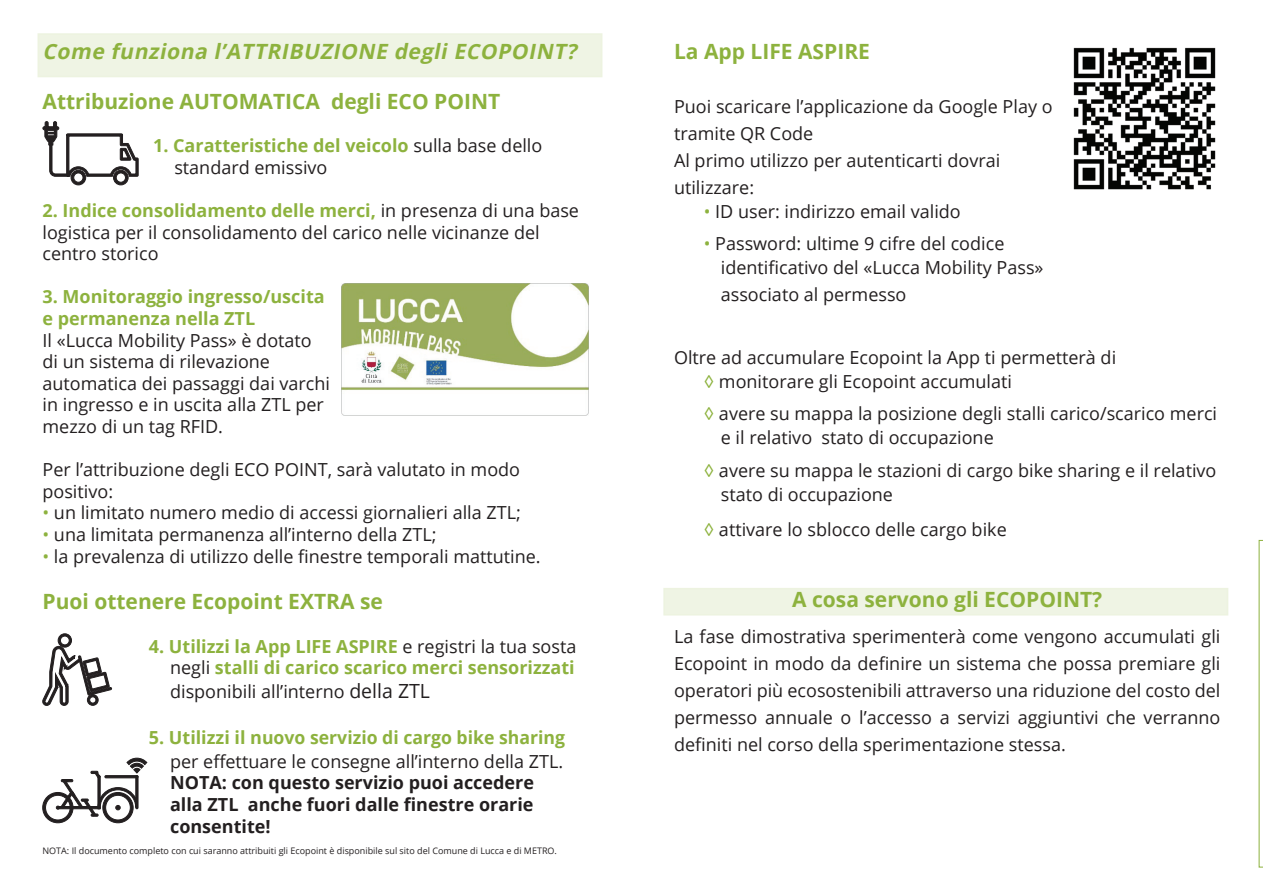
<style>
.page{position:relative;width:1263px;height:893px;background:#fff}
.page>*{position:absolute;margin:0;border:0;box-sizing:border-box;transform-origin:0 0}
.t1{font:700 21px "Open Sans";color:#8db23e}
.t2{font:italic 700 21px "Open Sans";color:#8db23e}
.t3{font:18px/21.6px "Open Sans";color:#231f20}
.t4{font:700 18px/21.6px "Open Sans";color:#8db23e}
.t5{font:700 18px/21.6px "Open Sans";color:#231f20;text-align:justify}
.t6{font:9px "Open Sans";color:#231f20}
.s1{font-weight:700;color:#8db23e}
.s2{color:#8db23e}
.s3{font-weight:400;color:#231f20}
.s4{font-size:19.5px}
</style>
<div class="page">
<div style="left:663px;top:588px;width:565px;height:27px;background:#eff4e4"></div>
<div style="left:38px;top:33px;width:564px;height:44px;background:#eff4e4"></div>
<svg style="left:42px;top:121px;width:97px;height:65px"></svg>
<svg style="left:42px;top:633px;width:70px;height:73px"></svg>
<svg style="left:42px;top:757px;width:106px;height:67px"></svg>
<img style="left:341px;top:283px;width:247px;height:133px">
<svg style="left:1259px;top:540px;width:4px;height:327px"></svg>
<img style="left:1073px;top:47px;width:143px;height:143px">
<p class="t2" style="left:43px;top:36px;width:541px">Come funziona l’ATTRIBUZIONE degliECOPOINT?</p>
<p class="t1" style="left:43px;top:87px;width:459px">Attribuzione AUTOMATICA degli ECO POINT</p>
<p class="t3" style="left:174px;top:134px;width:370px;text-indent:-21px"><span class="s1">1. Caratteristiche del veicolo</span> sulla base dello standard emissivo</p>
<p class="t3" style="left:43px;top:199px;width:538px"><span class="s1">2. Indice consolidamento delle merci,</span> in presenza di una base logistica per il consolidamento del carico nelle vicinanze del centro storico</p>
<p class="t4" style="left:43px;top:286px;width:284px">3. Monitoraggio ingresso/uscita e permanenza nella ZTL</p>
<p class="t3" style="left:43px;top:329px;width:289px">Il «Lucca Mobility Pass» è dotato di un sistema di rilevazione automatica dei passaggi dai varchi in ingresso e in uscita alla ZTL per mezzo di un tag RFID.</p>
<p class="t3" style="left:42px;top:458px;width:479px">Per l’attribuzione degli ECO POINT, sarà valutato in modo positivo:</p>
<p class="t3" style="left:42px;top:502px;width:480px"><span class="s2">•</span> un limitato numero medio di accessi giornalieri alla ZTL;</p>
<p class="t3" style="left:42px;top:523px;width:396px"><span class="s2">•</span> una limitata permanenza all’interno della ZTL;</p>
<p class="t3" style="left:42px;top:545px;width:500px"><span class="s2">•</span> la prevalenza di utilizzo delle finestre temporali mattutine.</p>
<p class="t1" style="left:43px;top:587px;width:342px">Puoi ottenere Ecopoint EXTRA se</p>
<p class="t4" style="left:149px;top:635px;width:429px;text-align:right">4. Utilizzi la App LIFE ASPIRE <span class="s3">e registri la tua sosta negli</span> stalli di carico scarico merci sensorizzati</p>
<p class="t3" style="left:170px;top:680px;width:261px">disponibili all’interno <span class="s4">della ZTL</span></p>
<p class="t4" style="left:149px;top:727px;width:418px">5. Utilizzi il nuovo servizio di cargo bike sharing</p>
<p class="t3" style="left:170px;top:750px;width:395px">per effettuare le consegne all’interno della ZTL.</p>
<p class="t5" style="left:170px;top:772px;width:365px">NOTA: con questo servizio puoi accedere alla ZTL anche fuori dalle finestre orarie consentite!</p>
<p class="t6" style="left:43px;top:845px;width:516px">NOTA: Il documento completo con cui saranno attribuiti gli Ecopoint è disponibile sul sito del Comune di Lucca e di METRO.</p>
<p class="t1" style="left:674px;top:36px;width:197px">La App LIFE ASPIRE</p>
<p class="t3" style="left:674px;top:92px;width:380px;line-height:27px">Puoi scaricare l’applicazione da Google Play o tramite QR Code<br>Al primo utilizzo per autenticarti dovrai utilizzare:</p>
<p class="t3" style="left:704px;top:200px;width:258px"><span class="s2">•</span> ID user: indirizzo email valido</p>
<p class="t3" style="left:721px;top:231px;width:324px;line-height:24px;text-indent:-17px"><span class="s2">•</span> Password: ultime 9 cifre del codice identificativo del «Lucca Mobility Pass»</p>
<p class="t3" style="left:721px;top:283px;width:187px">associato al permesso</p>
<p class="t3" style="left:704px;top:345px;width:414px;line-height:24px;text-indent:-30px">Oltre ad accumulare Ecopoint la App ti permetterà di <span class="s2">◊</span> monitorare gli Ecopoint accumulati</p>
<p class="t3" style="left:721px;top:401px;width:498px;line-height:24px;text-indent:-17px"><span class="s2">◊</span> avere su mappa la posizione degli stalli carico/scarico merci e il relativo stato di occupazione</p>
<p class="t3" style="left:721px;top:458px;width:497px;line-height:24px;text-indent:-17px"><span class="s2">◊</span> avere su mappa le stazioni di cargo bike sharing e il relativo stato di occupazione</p>
<p class="t3" style="left:704px;top:518px;width:304px"><span class="s2">◊</span> attivare lo sblocco delle cargo bike</p>
<p class="t1" style="left:792px;top:585px;width:312px">A cosa servono gli ECOPOINT?</p>
<p class="t3" style="left:674px;top:622px;width:548px;line-height:27px;text-align:justify">La fase dimostrativa sperimenterà come vengono accumulati gli Ecopoint in modo da definire un sistema che possa premiare gli operatori più ecosostenibili attraverso una riduzione del costo del permesso annuale o l’accesso a servizi aggiuntivi che verranno definiti nel corso della sperimentazione stessa.</p>
</div>
